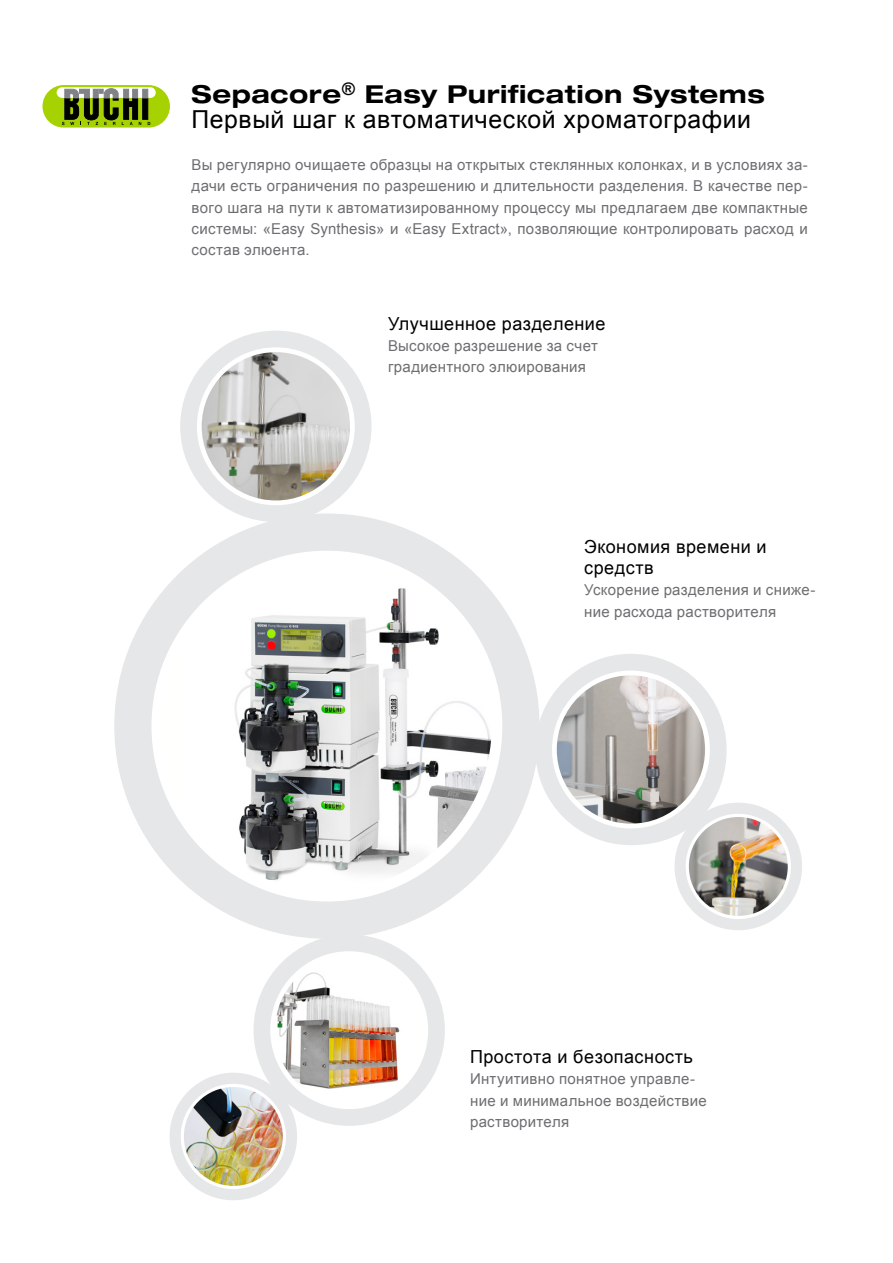
<style>
.page{position:relative;width:893px;height:1263px;background:#fff}
.page>*{position:absolute;margin:0;border:0;box-sizing:border-box;transform-origin:0 0}
.RU_Cover_Subline{font:24.75px "Arial";letter-spacing:.025em;color:#000}
.RU_Cover_Headline{font:700 expanded 24.75px "Helvetica Neue LT Std";letter-spacing:.02em;color:#000}
.RU_Title{font:18px/21.3px "Arial";letter-spacing:.025em;color:#000}
.RU_Body_text_justifi{font:15px/21.3px "Arial";letter-spacing:.02em;color:#6d6e71;text-align:justify}
.RU_Body_text_left{font:15px/21.3px "Arial";letter-spacing:.02em;color:#6d6e71}
</style>
<div class="page">
<div style="left:43px;top:85px;width:127px;height:43px;background:#a5d200;border-radius:21px"></div>
<div style="left:143px;top:89px;width:5px;height:30px;background:#000;border:1px solid #000"></div>
<svg style="left:57px;top:87px;width:99px;height:11px"></svg>
<div style="left:143px;top:89px;width:5px;height:9px;background:#808285"></div>
<svg style="left:62px;top:89px;width:79px;height:36px"></svg>
<div style="left:114px;top:513px;width:425px;height:426px;background:#e6e7e8;border-radius:50%"></div>
<div style="left:151px;top:551px;width:351px;height:350px;background:#fff;border-radius:50%"></div>
<img style="left:183px;top:561px;width:309px;height:330px">
<div style="left:254px;top:934px;width:191px;height:192px;background:#e6e7e8;border-radius:50%"></div>
<div style="left:270px;top:951px;width:158px;height:158px;background:#fff;border-radius:50%"></div>
<img style="left:275px;top:956px;width:140px;height:148px">
<div style="left:674px;top:803px;width:128px;height:127px;background:#e6e7e8;border-radius:50%"></div>
<div style="left:686px;top:814px;width:105px;height:105px;background:#fff;border-radius:50%"></div>
<img style="left:689px;top:817px;width:99px;height:99px;border-radius:49px">
<div style="left:535px;top:654px;width:192px;height:191px;background:#e6e7e8;border-radius:50%"></div>
<div style="left:552px;top:670px;width:158px;height:158px;background:#fff;border-radius:50%"></div>
<img style="left:557px;top:675px;width:148px;height:149px;border-radius:74px">
<div style="left:180px;top:331px;width:192px;height:191px;background:#e6e7e8;border-radius:50%"></div>
<div style="left:197px;top:347px;width:158px;height:158px;background:#fff;border-radius:50%"></div>
<img style="left:202px;top:352px;width:148px;height:148px;border-radius:74px">
<div style="left:170px;top:1073px;width:127px;height:127px;background:#e6e7e8;border-radius:50%"></div>
<div style="left:181px;top:1084px;width:105px;height:105px;background:#fff;border-radius:50%"></div>
<img style="left:184px;top:1087px;width:99px;height:99px;border-radius:49px">
<p class="RU_Cover_Headline" style="left:192px;top:78px;width:575px">Sepacore<sup>®</sup> Easy Purification Systems</p>
<p class="RU_Cover_Subline" style="left:192px;top:103px;width:561px">Первый шаг к автоматической хроматографии</p>
<p class="RU_Body_text_justifi" style="left:192px;top:154px;width:618px">Вы регулярно очищаете образцы на открытых стеклянных колонках, и в условиях за&shy;дачи есть ограничения по разрешению и длительности разделения. В качестве пер&shy;вого шага на пути к автоматизированному процессу мы предлагаем две компактные системы: «Easy Synthesis» и «Easy Extract», позволяющие контролировать расход и состав элюента.</p>
<p class="RU_Title" style="left:388px;top:313px;width:219px">Улучшенное разделение</p>
<p class="RU_Body_text_left" style="left:388px;top:335px;width:212px">Высокое разрешение за счет градиентного элюирования</p>
<p class="RU_Title" style="left:584px;top:536px;width:184px">Экономия времени и средств</p>
<p class="RU_Body_text_left" style="left:584px;top:580px;width:233px">Ускорение разделения и сниже&shy;ние расхода растворителя</p>
<p class="RU_Title" style="left:470px;top:1046px;width:224px">Простота и безопасность</p>
<p class="RU_Body_text_left" style="left:470px;top:1068px;width:238px">Интуитивно понятное управле&shy;ние и минимальное воздействие растворителя</p>
</div>
